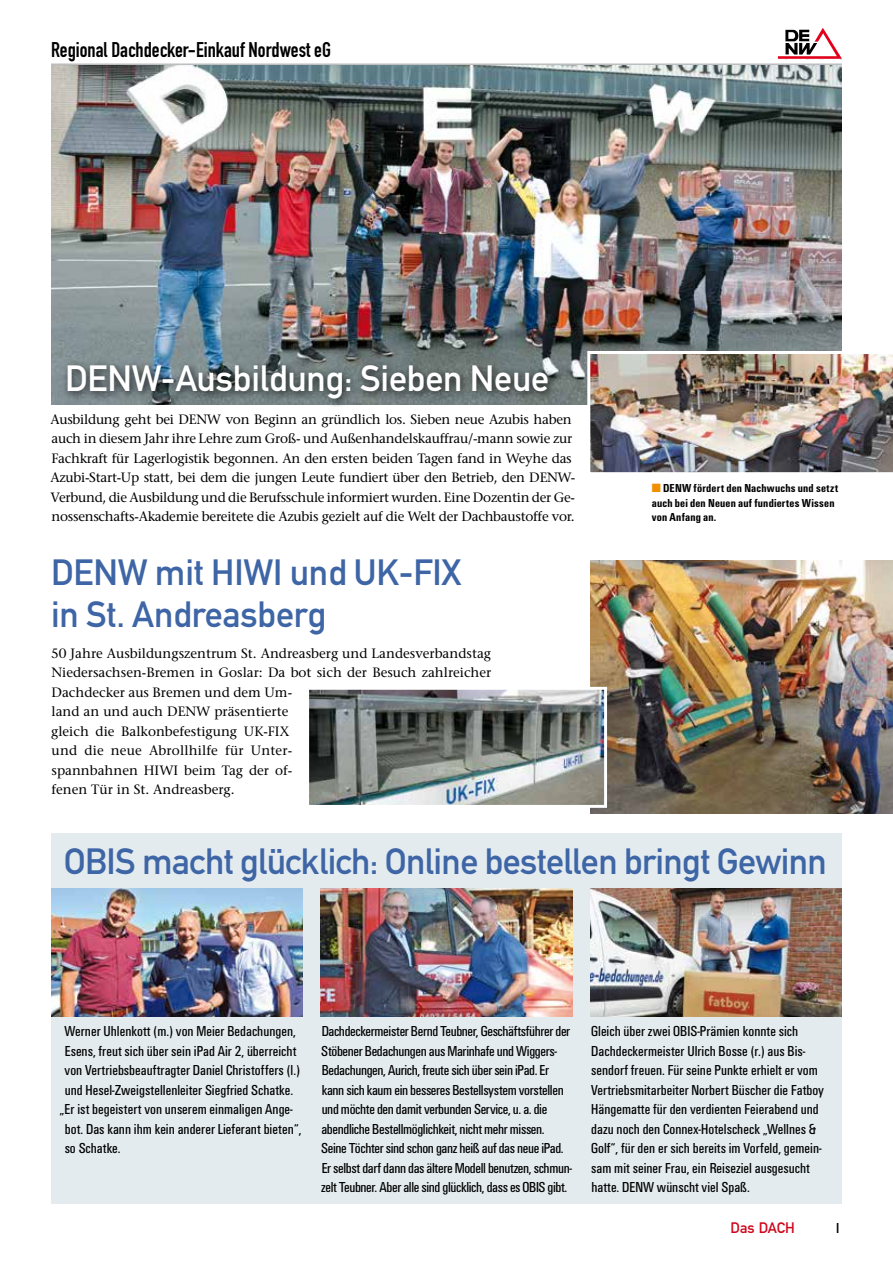
<style>
.page{position:relative;width:893px;height:1263px;background:#fff}
.page>*{position:absolute;margin:0;border:0;box-sizing:border-box;transform-origin:0 0}
.t1{font:36px/42px "DIN Mittelschrift";letter-spacing:-.015em;color:#3e65a5}
.t2{font:36px "DIN Mittelschrift";letter-spacing:-.005em;color:#fff}
.t3{font:21px "DIN Engschrift";color:#000}
.t4{font:condensed 15px/19.5px "Unitus T";color:#000}
.t5{font:condensed 15px/19.5px "Unitus T";letter-spacing:-.025em;color:#000}
.t6{font:15px "DIN Mittelschrift";color:#d0071c}
.t7{font:500 15px "Futura T";color:#000}
.t8{font:13.5px/19.5px "Stone Serif";letter-spacing:-.02em;color:#000}
.t9{font:13.5px/19.5px "Stone Serif";color:#000}
.t10{font:700 condensed 12px/14.4px "Unitus T";letter-spacing:.015em;color:#000}
.s1{color:#f18f00}
</style>
<div class="page">
<hr style="left:51px;top:64px;width:842px;height:1px;background:#9c9e9f">
<div style="left:843px;top:43px;width:50px;height:42px;background:#fff"></div>
<svg style="left:778px;top:28px;width:64px;height:31px"></svg>
<img style="left:51px;top:65px;width:791px;height:339px">
<div style="left:51px;top:833px;width:791px;height:370px;background:#e3ebee"></div>
<div style="left:62px;top:359px;width:496px;height:49px;background:#000;opacity:.75"></div>
<img style="left:51px;top:888px;width:252px;height:129px">
<img style="left:321px;top:888px;width:251px;height:129px">
<img style="left:590px;top:888px;width:252px;height:129px">
<img style="left:590px;top:560px;width:303px;height:254px">
<img style="left:309px;top:685px;width:299px;height:124px">
<img style="left:586px;top:349px;width:307px;height:124px">
<h2 class="t3" style="left:51px;top:37px;width:281px">Regional Dachdecker-Einkauf Nordwest eG</h2>
<h1 class="t2" style="left:65px;top:357px;width:486px">DENW-Ausbildung: Sieben Neue</h1>
<p class="t8" style="left:50px;top:409px;width:526px">Ausbildung geht bei DENW von Beginn an gründlich los. Sieben neue Azubis haben auch in diesem Jahr ihre Lehre zum Groß- und Außenhandelskauffrau/-mann sowie zur Fachkraft für Lagerlogistik begonnen. An den ersten beiden Tagen fand in Weyhe das Azubi-Start-Up statt, bei dem die jungen Leute fundiert über den Betrieb, den DENW-Verbund, die Ausbildung und die Berufsschule informiert wurden. Eine Dozentin der Ge&shy;nossenschafts-Akademie bereitete die Azubis gezielt auf die Welt der Dachbaustoffe vor.</p>
<h1 class="t1" style="left:51px;top:552px;width:411px">DENW mit HIWI und UK-FIX in St. Andreasberg</h1>
<p class="t9" style="left:51px;top:643px;width:442px">50 Jahre Ausbildungszentrum St. Andreasberg und Landesverbandstag Niedersachsen-Bremen in Goslar: Da bot sich der Besuch zahlreicher Dachdecker aus Bremen und dem Um-<br>land an und auch DENW präsentierte<br>gleich die Balkonbefestigung UK-FIX<br>und die neue Abrollhilfe für Unter-<br>spannbahnen HIWI beim Tag der of-<br>fenen Tür in St. Andreasberg.</p>
<p class="t10" style="left:652px;top:481px;width:188px"><span class="s1">■</span> DENW fördert den Nachwuchs und setzt auch bei den Neuen auf fundiertes Wissen von Anfang an.</p>
<h1 class="t1" style="left:64px;top:840px;width:765px">OBIS macht glücklich: Online bestellen bringt Gewinn</h1>
<p class="t4" style="left:65px;top:1021px;width:233px">Werner Uhlenkott (m.) von Meier Bedachungen,</p>
<p class="t4" style="left:65px;top:1041px;width:233px">Esens, freut sich über sein iPad Air 2, überreicht</p>
<p class="t4" style="left:65px;top:1060px;width:237px">von Vertriebsbeauftragter Daniel Christoffers (l.)</p>
<p class="t4" style="left:65px;top:1080px;width:230px">und Hesel-Zweigstellenleiter Siegfried Schatke.</p>
<p class="t4" style="left:60px;top:1099px;width:235px">„Er ist begeistert von unserem einmaligen Ange-</p>
<p class="t4" style="left:65px;top:1119px;width:238px">bot. Das kann ihm kein anderer Lieferant bieten“,</p>
<p class="t4" style="left:65px;top:1138px;width:57px">so Schatke.</p>
<p class="t5" style="left:321px;top:1021px;width:252px">Dachdeckermeister Bernd Teubner, Geschäftsführer der Stöbener Bedachungen aus Marinhafe und Wiggers-Bedachungen, Aurich, freute sich über sein iPad. Er kann sich kaum ein besseres Bestellsystem vorstellen und möchte den damit verbunden Service, u. a. die abendliche Bestellmöglichkeit, nicht mehr missen.<br>Seine Töchter sind schon ganz heiß auf das neue iPad.<br>Er selbst darf dann das ältere Modell benutzen, schmun&shy;zelt Teubner. Aber alle sind glücklich, dass es OBIS gibt.</p>
<p class="t4" style="left:591px;top:1021px;width:235px">Gleich über zwei OBIS-Prämien konnte sich Dachdeckermeister Ulrich Bosse (r.) aus Bis&shy;sendorf freuen. Für seine Punkte erhielt er vom Vertriebsmitarbeiter Norbert Büscher die Fatboy Hängematte für den verdienten Feierabend und dazu noch den Connex-Hotelscheck „Wellnes &amp; Golf“, für den er sich bereits im Vorfeld, gemein&shy;sam mit seiner Frau, ein Reiseziel ausgesucht hatte. DENW wünscht viel Spaß.</p>
<p class="t6" style="left:731px;top:1219px;width:66px">Das DACH</p>
<p class="t7" style="left:836px;top:1219px;width:5px">I</p>
</div>
